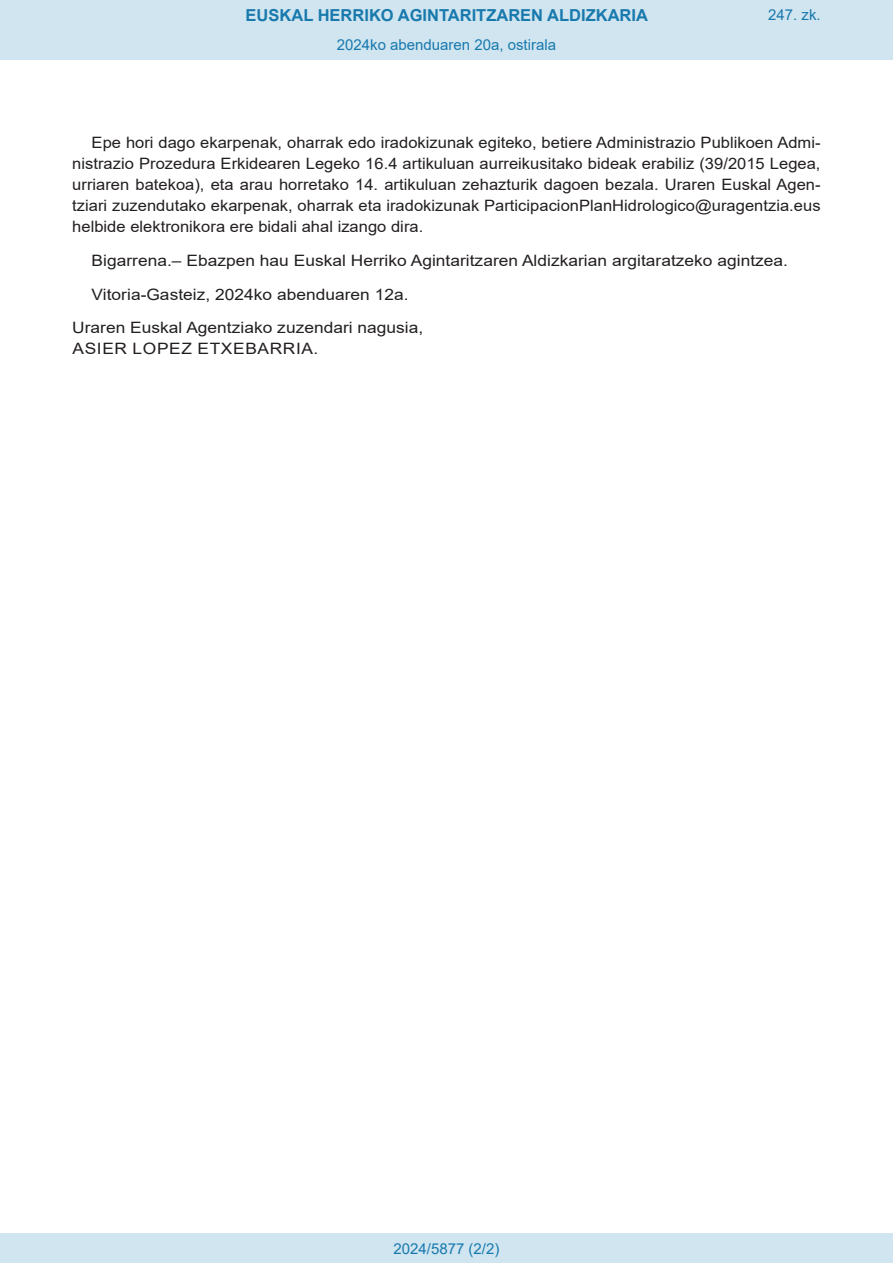
<style>
.page{position:relative;width:893px;height:1263px;background:#fff}
.page>*{position:absolute;margin:0;border:0;box-sizing:border-box;transform-origin:0 0}
.t1{font:700 16.5px "Arial";color:#1879ad}
.BOPVDetalle{font:15.6px/21px "Arial";color:#231f20;text-align:justify;scale:1.05 1}
.BOPVDetalle-2{font:15.6px "Arial";color:#231f20;scale:1.11 1}
.BOPVFirmaPuesto{font:15.6px "Arial";color:#231f20;scale:1.11 1}
.BOPVFirmaLugFec{font:15.6px "Arial";color:#231f20;scale:1.11 1}
.BOPVFirmaNombre{font:15.6px "Arial";letter-spacing:.035em;color:#231f20;scale:1.11 1}
.Paginacion_Centro{font:15px "Arial";color:#1879ad}
</style>
<div class="page">
<div style="left:0;top:0;width:893px;height:60px;background:#d0e5f0"></div>
<div style="left:0;top:1233px;width:893px;height:30px;background:#d0e5f0"></div>
<p class="t1" style="left:246px;top:3px;width:404px">EUSKAL HERRIKO AGINTARITZAREN ALDIZKARIA</p>
<p class="Paginacion_Centro" style="left:337px;top:35px;width:221px">2024ko abenduaren 20a, ostirala</p>
<p class="Paginacion_Centro" style="left:768px;top:5px;width:54px">247. zk.</p>
<p class="BOPVDetalle" style="left:72px;top:132px;width:714px;text-indent:19px">Epe hori dago ekarpenak, oharrak edo iradokizunak egiteko, betiere Administrazio Publikoen Admi&shy;nistrazio Prozedura Erkidearen Legeko 16.4 artikuluan aurreikusitako bideak erabiliz (39/2015 Legea, urriaren batekoa), eta arau horretako 14. artikuluan zehazturik dagoen bezala. Uraren Euskal Agen&shy;tziari zuzendutako ekarpenak, oharrak eta iradokizunak ParticipacionPlanHidrologico@uragentzia.eus helbide elektronikora ere bidali ahal izango dira.</p>
<p class="BOPVDetalle-2" style="left:92px;top:250px;width:629px">Bigarrena.– Ebazpen hau Euskal Herriko Agintaritzaren Aldizkarian argitaratzeko agintzea.</p>
<p class="BOPVFirmaLugFec" style="left:92px;top:283px;width:287px">Vitoria-Gasteiz, 2024ko abenduaren 12a.</p>
<p class="BOPVFirmaPuesto" style="left:72px;top:317px;width:318px">Uraren Euskal Agentziako zuzendari nagusia,</p>
<p class="BOPVFirmaNombre" style="left:73px;top:338px;width:223px">ASIER LOPEZ ETXEBARRIA.</p>
<p class="Paginacion_Centro" style="left:393px;top:1238px;width:107px">2024/5877 (2/2)</p>
</div>
